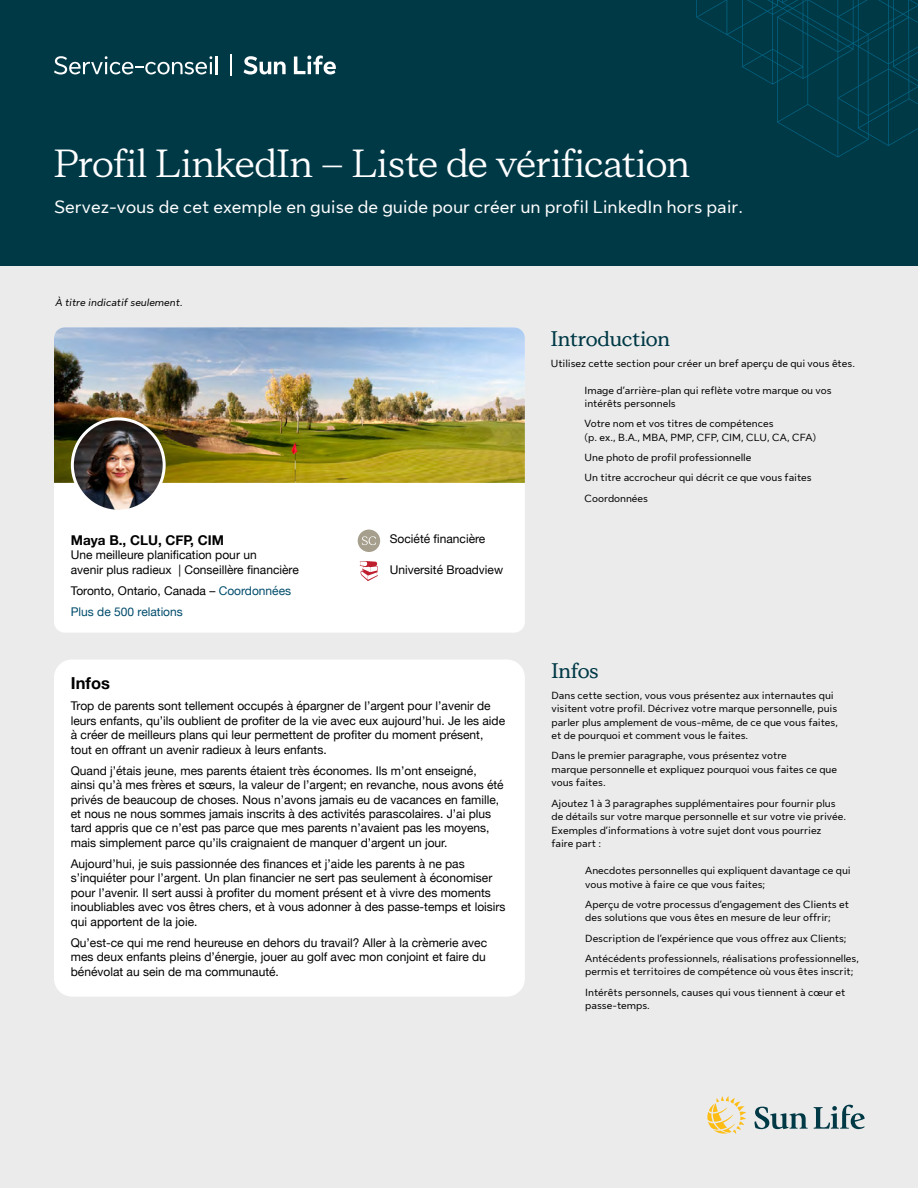
<style>
.page{position:relative;width:918px;height:1188px;background:#fff}
.page>*{position:absolute;margin:0;border:0;box-sizing:border-box;transform-origin:0 0}
.t1{font:39px "Sun Life New Display";color:#fff}
.t2{font:700 21px "Sun Life New Display";color:#003946}
.t3{font:18px "Sun Life New Text";color:#fff}
.t4{font:700 16.5px "Helvetica Neue";color:#000}
.t5{font:700 13.5px "Helvetica Neue";color:#000}
.t6{font:12px/14.4px "Helvetica Neue";color:#000}
.t7{font:12px/21.1px "Helvetica Neue";color:#004c6c}
.P_-_Checklist{font:10.5px/13.5px "Sun Life New Text";color:#000}
.P_-_Body{font:10.5px/13.5px "Sun Life New Text";color:#000}
.t8{font:italic 10.5px "Sun Life New Text";color:#000}
.s1{color:#000}
</style>
<div class="page">
<div style="left:0;top:171px;width:918px;height:1017px;background:#ebebeb"></div>
<div style="left:0;top:0;width:918px;height:266px;background:#003946"></div>
<div style="left:54px;top:327px;width:471px;height:306px;background:#fff;border-radius:11px"></div>
<img style="left:54px;top:327px;width:471px;height:156px">
<img style="left:72px;top:419px;width:92px;height:92px;border-radius:46px">
<div style="left:71px;top:417px;width:95px;height:96px;border:3px solid #fff;border-radius:50%"></div>
<div style="left:54px;top:660px;width:471px;height:337px;background:#fff;border-radius:18px"></div>
<svg style="left:696px;top:0;width:222px;height:157px"></svg>
<svg style="left:360px;top:561px;width:18px;height:20px"></svg>
<svg style="left:358px;top:530px;width:22px;height:22px"></svg>
<svg style="left:244px;top:56px;width:42px;height:19px"></svg>
<svg style="left:294px;top:56px;width:42px;height:18px"></svg>
<svg style="left:54px;top:56px;width:164px;height:19px"></svg>
<svg style="left:230px;top:54px;width:1px;height:22px"></svg>
<svg style="left:755px;top:1107px;width:53px;height:22px"></svg>
<svg style="left:814px;top:1105px;width:51px;height:24px"></svg>
<svg style="left:707px;top:1096px;width:39px;height:38px"></svg>
<h1 class="t1" style="left:54px;top:137px;width:637px">Profil LinkedIn – Liste de vérification</h1>
<h1 class="t3" style="left:54px;top:194px;width:691px">Servez-vous de cet exemple en guise de guide pour créer un profil LinkedIn hors pair.</h1>
<p class="t8" style="left:56px;top:295px;width:129px">À titre indicatif seulement.</p>
<p class="t5" style="left:71px;top:529px;width:155px">Maya B., CLU, CFP, CIM</p>
<p class="t6" style="left:71px;top:548px;width:230px">Une meilleure planification pour un<br>avenir plus radieux | Conseillère financière</p>
<p class="t7" style="left:71px;top:581px;width:222px"><span class="s1">Toronto, Ontario, Canada –</span> Coordonnées<br>Plus de 500 relations</p>
<p class="t6" style="left:390px;top:532px;width:97px">Société financière</p>
<p class="t6" style="left:390px;top:563px;width:115px">Université Broadview</p>
<h3 class="t4" style="left:71px;top:671px;width:41px">Infos</h3>
<p class="t6" style="left:71px;top:700px;width:436px">Trop de parents sont tellement occupés à épargner de l’argent pour l’avenir de leurs enfants, qu’ils oublient de profiter de la vie avec eux aujourd’hui. Je les aide à créer de meilleurs plans qui leur permettent de profiter du moment présent, tout en offrant un avenir radieux à leurs enfants.</p>
<p class="t6" style="left:71px;top:764px;width:434px">Quand j’étais jeune, mes parents étaient très économes. Ils m’ont enseigné, ainsi qu’à mes frères et sœurs, la valeur de l’argent; en revanche, nous avons été privés de beaucoup de choses. Nous n’avons jamais eu de vacances en famille, et nous ne nous sommes jamais inscrits à des activités parascolaires. J’ai plus tard appris que ce n’est pas parce que mes parents n’avaient pas les moyens, mais simplement parce qu’ils craignaient de manquer d’argent un jour.</p>
<p class="t6" style="left:71px;top:857px;width:436px">Aujourd’hui, je suis passionnée des finances et j’aide les parents à ne pas s’inquiéter pour l’argent. Un plan financier ne sert pas seulement à économiser pour l’avenir. Il sert aussi à profiter du moment présent et à vivre des moments inoubliables avec vos êtres chers, et à vous adonner à des passe-temps et loisirs qui apportent de la joie.</p>
<p class="t6" style="left:71px;top:936px;width:418px;text-align:justify">Qu’est-ce qui me rend heureuse en dehors du travail? Aller à la crèmerie avec mes deux enfants pleins d’énergie, jouer au golf avec mon conjoint et faire du bénévolat au sein de ma communauté.</p>
<h2 class="t2" style="left:551px;top:325px;width:121px">Introduction</h2>
<p class="P_-_Body" style="left:551px;top:356px;width:306px">Utilisez cette section pour créer un bref aperçu de qui vous êtes.</p>
<p class="P_-_Checklist" style="left:585px;top:383px;width:249px">Image d’arrière-plan qui reflète votre marque ou vos intérêts personnels</p>
<p class="P_-_Checklist" style="left:585px;top:416px;width:233px">Votre nom et vos titres de compétences<br>(p. ex., B.A., MBA, PMP, CFP, CIM, CLU, CA, CFA)</p>
<p class="P_-_Checklist" style="left:585px;top:450px;width:168px">Une photo de profil professionnelle</p>
<p class="P_-_Checklist" style="left:585px;top:470px;width:229px">Un titre accrocheur qui décrit ce que vous faites</p>
<p class="P_-_Checklist" style="left:585px;top:491px;width:65px">Coordonnées</p>
<h2 class="t2" style="left:552px;top:657px;width:49px">Infos</h2>
<p class="P_-_Body" style="left:552px;top:688px;width:288px">Dans cette section, vous vous présentez aux internautes qui visitent votre profil. Décrivez votre marque personnelle, puis parler plus amplement de vous-même, de ce que vous faites, et de pourquoi et comment vous le faites.</p>
<p class="P_-_Body" style="left:552px;top:748px;width:287px">Dans le premier paragraphe, vous présentez votre<br>marque personnelle et expliquez pourquoi vous faites ce que vous faites.</p>
<p class="P_-_Body" style="left:552px;top:796px;width:296px">Ajoutez 1 à 3 paragraphes supplémentaires pour fournir plus de détails sur votre marque personnelle et sur votre vie privée.<br>Exemples d’informations à votre sujet dont vous pourriez<br>faire part :</p>
<p class="P_-_Checklist" style="left:585px;top:863px;width:267px">Anecdotes personnelles qui expliquent davantage ce qui vous motive à faire ce que vous faites;</p>
<p class="P_-_Checklist" style="left:585px;top:897px;width:265px">Aperçu de votre processus d’engagement des Clients et des solutions que vous êtes en mesure de leur offrir;</p>
<p class="P_-_Checklist" style="left:585px;top:931px;width:263px">Description de l’expérience que vous offrez aux Clients;</p>
<p class="P_-_Checklist" style="left:585px;top:951px;width:275px">Antécédents professionnels, réalisations professionnelles, permis et territoires de compétence où vous êtes inscrit;</p>
<p class="P_-_Checklist" style="left:585px;top:985px;width:262px">Intérêts personnels, causes qui vous tiennent à cœur et passe-temps.</p>
</div>
